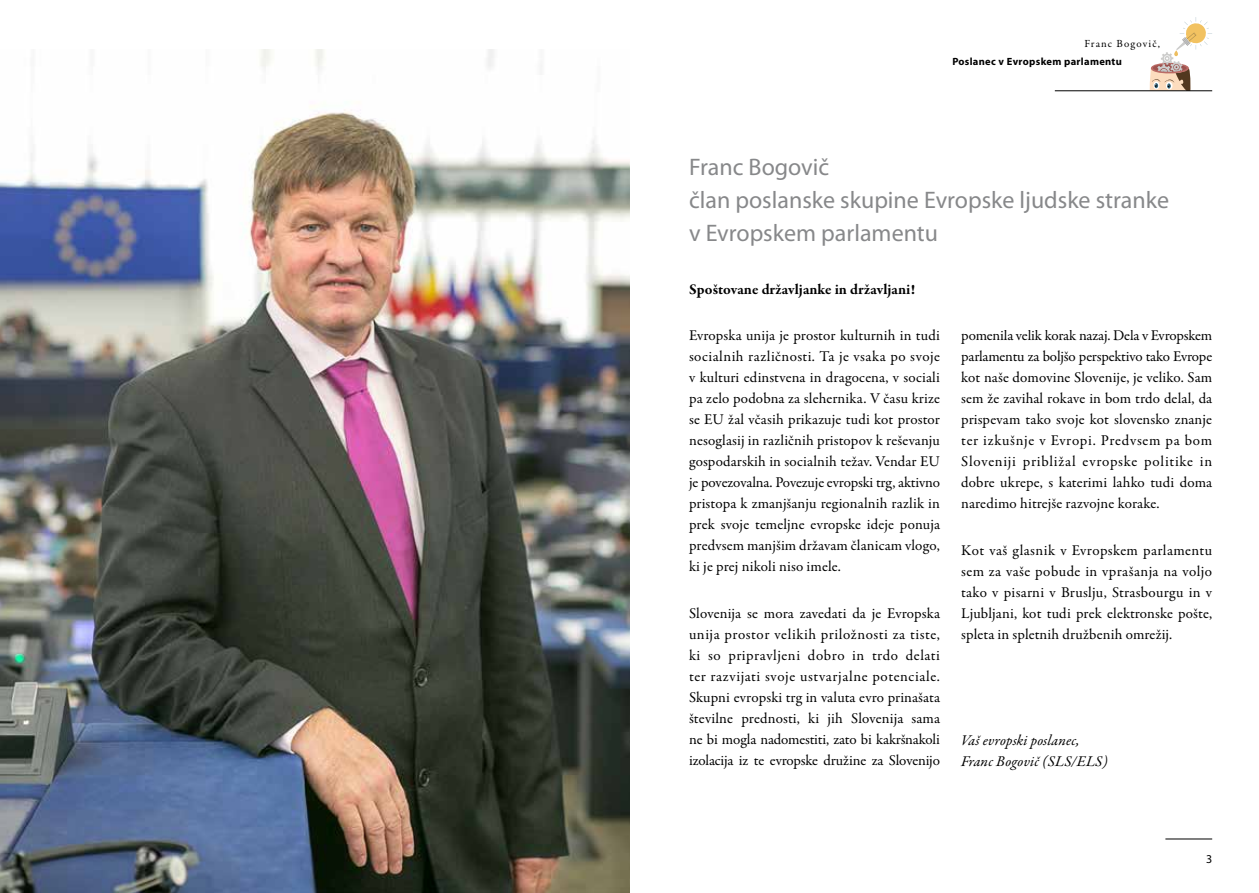
<style>
.page{position:relative;width:1259px;height:893px;background:#fff}
.page>*{position:absolute;margin:0;border:0;box-sizing:border-box;transform-origin:0 0}
.t1{font:24px/33px "Myriad Pro";color:#87888a}
.t2{font:15px/21px "Garamond Premr Pro";letter-spacing:.005em;color:#000;text-align:justify}
.t3{font:italic 15px/21px "Garamond Premr Pro";letter-spacing:.01em;color:#000}
.t4{font:700 15px "Garamond Premr Pro";letter-spacing:.005em;color:#000}
.t5{font:12px "Myriad Pro";color:#000}
.t6{font:10.95px "Garamond Premr Pro";letter-spacing:.1em;color:#000}
.t7{font:700 10.5px "Myriad Pro";letter-spacing:.03em;color:#000}
</style>
<div class="page">
<svg style="left:1149px;top:17px;width:63px;height:74px"></svg>
<hr style="left:1054px;top:91px;width:158px;height:1px;background:#000">
<hr style="left:1165px;top:839px;width:47px;height:1px;background:#000">
<img style="left:0;top:50px;width:629px;height:843px">
<p class="t6" style="left:1084px;top:37px;width:77px">Franc Bogovič,</p>
<p class="t7" style="left:952px;top:54px;width:171px">Poslanec v Evropskem parlamentu</p>
<h1 class="t1" style="left:689px;top:150px;width:481px">Franc Bogovič<br>član poslanske skupine Evropske ljudske stranke v Evropskem parlamentu</h1>
<p class="t4" style="left:689px;top:280px;width:227px">Spoštovane državljanke in državljani!</p>
<p class="t2" style="left:689px;top:325px;width:252px">Evropska unija je prostor kulturnih in tudi socialnih različnosti. Ta je vsaka po svoje v kulturi edinstvena in dragocena, v sociali pa zelo podobna za slehernika. V času krize se EU žal včasih prikazuje tudi kot prostor nesoglasij in različnih pristopov k reševanju gospodarskih in socialnih težav. Vendar EU je povezovalna. Povezuje evropski trg, aktivno pristopa k zmanjšanju regionalnih razlik in prek svoje temeljne evropske ideje ponuja predvsem manjšim državam članicam vlogo, ki je prej nikoli niso imele.</p>
<p class="t2" style="left:689px;top:603px;width:252px">Slovenija se mora zavedati da je Evropska unija prostor velikih priložnosti za tiste, ki so pripravljeni dobro in trdo delati ter razvijati svoje ustvarjalne potenciale.<br>Skupni evropski trg in valuta evro prinašata številne prednosti, ki jih Slovenija sama ne bi mogla nadomestiti, zato bi kakršnakoli izolacija iz te evropske družine za Slovenijo</p>
<p class="t2" style="left:961px;top:325px;width:252px">pomenila velik korak nazaj. Dela v Evropskem parlamentu za boljšo perspektivo tako Evrope kot naše domovine Slovenije, je veliko. Sam sem že zavihal rokave in bom trdo delal, da prispevam tako svoje kot slovensko znanje ter izkušnje v Evropi. Predvsem pa bom Sloveniji približal evropske politike in dobre ukrepe, s katerimi lahko tudi doma naredimo hitrejše razvojne korake.</p>
<p class="t2" style="left:961px;top:540px;width:252px">Kot vaš glasnik v Evropskem parlamentu sem za vaše pobude in vprašanja na voljo tako v pisarni v Bruslju, Strasbourgu in v Ljubljani, kot tudi prek elektronske pošte, spleta in spletnih družbenih omrežij.</p>
<p class="t3" style="left:961px;top:730px;width:148px">Vaš evropski poslanec,<br>Franc Bogovič (SLS/ELS)</p>
<p class="t5" style="left:1206px;top:852px;width:8px">3</p>
</div>
